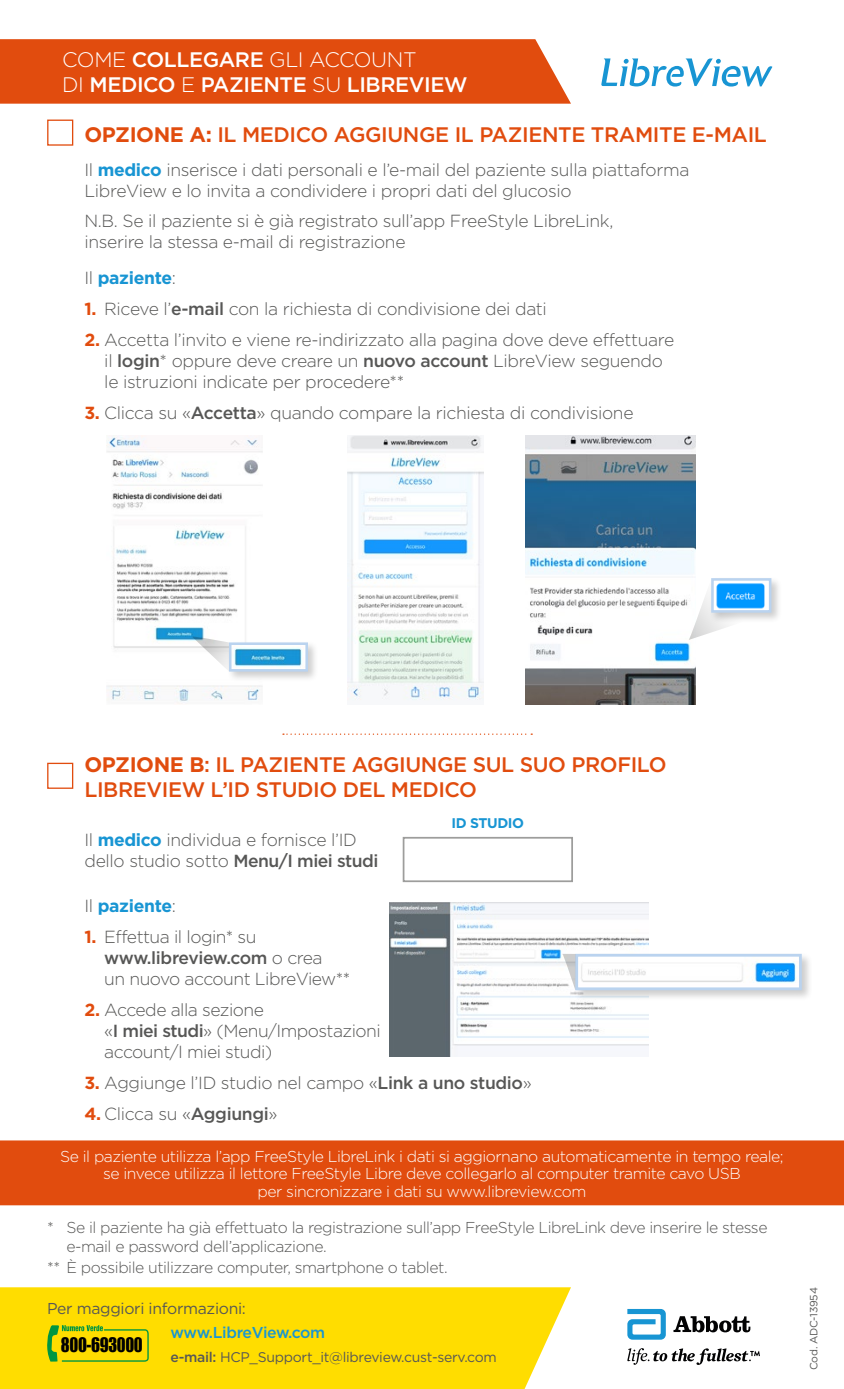
<style>
.page{position:relative;width:844px;height:1389px;background:#fff}
.page>*{position:absolute;margin:0;border:0;box-sizing:border-box;transform-origin:0 0}
.t1{font:500 21px/25.2px "Gotham";letter-spacing:-.02em;color:#e14c0e}
.t2{font:500 21px/25.2px "Gotham";letter-spacing:-.02em;color:#fff}
.t3{font:18.38px "Impact";letter-spacing:-.02em;color:#000;scale:.9 1}
.t4{font:300 17.5px/21px "Gotham";letter-spacing:-.02em;color:#575756}
.t5{font:700 17.5px "Gotham";letter-spacing:-.02em;color:#1895d3}
.t6{font:300 15.75px/17.5px "Gotham";letter-spacing:-.03em;color:#fff;text-align:center}
.t7{font:300 15.75px/18.9px "Gotham";letter-spacing:-.03em;color:#575756}
.t8{font:15.75px "Gotham";letter-spacing:-.02em;color:#575756}
.t9{font:500 15.75px "Gotham";letter-spacing:-.025em;color:#1895d3}
.t10{font:14px "Gotham";letter-spacing:-.02em;color:#575756}
.t11{font:700 14px "Gotham";letter-spacing:-.03em;color:#1895d3}
.t12{font:10.5px "Gotham";letter-spacing:-.02em;color:#575756}
.s1{font-weight:300}
.s2{font-weight:700}
.s3{font-weight:700;color:#1895d3}
.s4{font-weight:300;color:#575756}
.s5{font-weight:700;color:#e14c0e}
.s6{font-weight:500}
</style>
<div class="page">
<div style="left:0;top:1287px;width:571px;height:102px;background:#fd0"></div>
<svg style="left:627px;top:1309px;width:38px;height:31px"></svg>
<svg style="left:673px;top:1316px;width:77px;height:16px"></svg>
<svg style="left:627px;top:1348px;width:132px;height:17px"></svg>
<svg style="left:601px;top:58px;width:171px;height:29px"></svg>
<div style="left:0;top:39px;width:571px;height:65px;background:#e14c0e"></div>
<img style="left:106px;top:436px;width:156px;height:268px">
<div style="left:227px;top:641px;width:92px;height:42px;background:#000;opacity:.2"></div>
<svg style="left:192px;top:636px;width:117px;height:37px"></svg>
<img style="left:525px;top:436px;width:170px;height:268px">
<div style="left:709px;top:576px;width:73px;height:48px;background:#000;opacity:.2"></div>
<svg style="left:688px;top:577px;width:84px;height:63px"></svg>
<div style="left:47px;top:120px;width:26px;height:26px;background:#fff;border:1px solid #e14c0e"></div>
<div style="left:47px;top:763px;width:26px;height:26px;background:#fff;border:1px solid #e14c0e"></div>
<svg style="left:283px;top:734px;width:249px;height:1px"></svg>
<div style="left:402px;top:837px;width:171px;height:45px;background:#fff;border:2px solid #9d9d9c"></div>
<img style="left:389px;top:903px;width:259px;height:153px">
<div style="left:573px;top:952px;width:239px;height:49px;background:#000;opacity:.2"></div>
<svg style="left:562px;top:952px;width:241px;height:40px"></svg>
<img style="left:348px;top:436px;width:135px;height:265px">
<div style="left:0;top:1140px;width:843px;height:65px;background:#e14c0e"></div>
<svg style="left:47px;top:1325px;width:102px;height:37px;background:#d6d10a"></svg>
<p class="t2" style="left:62px;top:47px;width:406px"><span class="s1">COME</span> COLLEGARE <span class="s1">GLI ACCOUNT<br>DI</span> MEDICO <span class="s1">E</span> PAZIENTE <span class="s1">SU</span> LIBREVIEW</p>
<p class="t1" style="left:84px;top:122px;width:683px"><span class="s2">OPZIONE A:</span> IL MEDICO AGGIUNGE IL PAZIENTE TRAMITE E-MAIL</p>
<p class="t4" style="left:84px;top:158px;width:606px">Il <span class="s3">medico</span> inserisce i dati personali e l’e-mail del paziente sulla piattaforma<br>LibreView e lo invita a condividere i propri dati del glucosio</p>
<p class="t4" style="left:84px;top:210px;width:530px">N.B. Se il paziente si è già registrato sull’app FreeStyle LibreLink, inserire la stessa e-mail di registrazione</p>
<p class="t5" style="left:84px;top:267px;width:93px"><span class="s4">Il</span> paziente<span class="s4">:</span></p>
<p class="t4" style="left:84px;top:298px;width:464px"><span class="s5">1.</span> Riceve l’<span class="s6">e-mail</span> con la richiesta di condivisione dei dati</p>
<p class="t4" style="left:104px;top:329px;width:571px;text-indent:-20px"><span class="s5">2.</span> Accetta l’invito e viene re-indirizzato alla pagina dove deve effettuare il <span class="s6">login</span>* oppure deve creare un <span class="s6">nuovo account</span> LibreView seguendo le istruzioni indicate per procedere**</p>
<p class="t4" style="left:84px;top:402px;width:550px"><span class="s5">3.</span> Clicca su «<span class="s6">Accetta</span>» quando compare la richiesta di condivisione</p>
<p class="t1" style="left:84px;top:751px;width:583px"><span class="s2">OPZIONE B</span>: IL PAZIENTE AGGIUNGE SUL SUO PROFILO<br>LIBREVIEW L’ID STUDIO DEL MEDICO</p>
<p class="t4" style="left:84px;top:829px;width:295px">Il <span class="s3">medico</span> individua e fornisce l’ID dello studio sotto <span class="s6">Menu/I miei studi</span></p>
<p class="t11" style="left:451px;top:814px;width:74px">ID STUDIO</p>
<p class="t5" style="left:84px;top:894px;width:93px"><span class="s4">Il</span> paziente<span class="s4">:</span></p>
<p class="t4" style="left:104px;top:926px;width:247px;text-indent:-20px"><span class="s5">1.</span> Effettua il login* su <span class="s6">www.libreview.com</span> o crea<br>un nuovo account LibreView**</p>
<p class="t4" style="left:104px;top:999px;width:278px;text-indent:-20px"><span class="s5">2.</span> Accede alla sezione<br>«<span class="s6">I miei studi</span>» (Menu/Impostazioni account/I miei studi)</p>
<p class="t4" style="left:84px;top:1071px;width:448px"><span class="s5">3.</span> Aggiunge l’ID studio nel campo «<span class="s6">Link a uno studio</span>»</p>
<p class="t4" style="left:84px;top:1102px;width:194px"><span class="s5">4.</span> Clicca su «<span class="s6">Aggiungi</span>»</p>
<p class="t6" style="left:60px;top:1147px;width:724px">Se il paziente utilizza l’app FreeStyle LibreLink i dati si aggiornano automaticamente in tempo reale; se invece utilizza il lettore FreeStyle Libre deve collegarlo al computer tramite cavo USB<br>per sincronizzare i dati su www.libreview.com</p>
<p class="t7" style="left:66px;top:1217px;width:702px;text-indent:-19px">* Se il paziente ha già effettuato la registrazione sull’app FreeStyle LibreLink deve inserire le stesse e-mail e password dell’applicazione.</p>
<p class="t7" style="left:47px;top:1257px;width:402px">** È possibile utilizzare computer, smartphone o tablet.</p>
<p class="t8" style="left:47px;top:1298px;width:200px">Per maggiori informazioni:</p>
<p class="t3" style="left:61px;top:1331px;width:92px">800-693000</p>
<p class="t10" style="left:170px;top:1348px;width:328px"><span class="s6">e-mail:</span> HCP_Support_it@libreview.cust-serv.com</p>
<p class="t9" style="left:170px;top:1322px;width:156px">www.LibreView.com</p>
<p class="t12" style="left:806px;top:1370px;width:84px;rotate:-90deg">Cod. ADC-13954</p>
</div>
